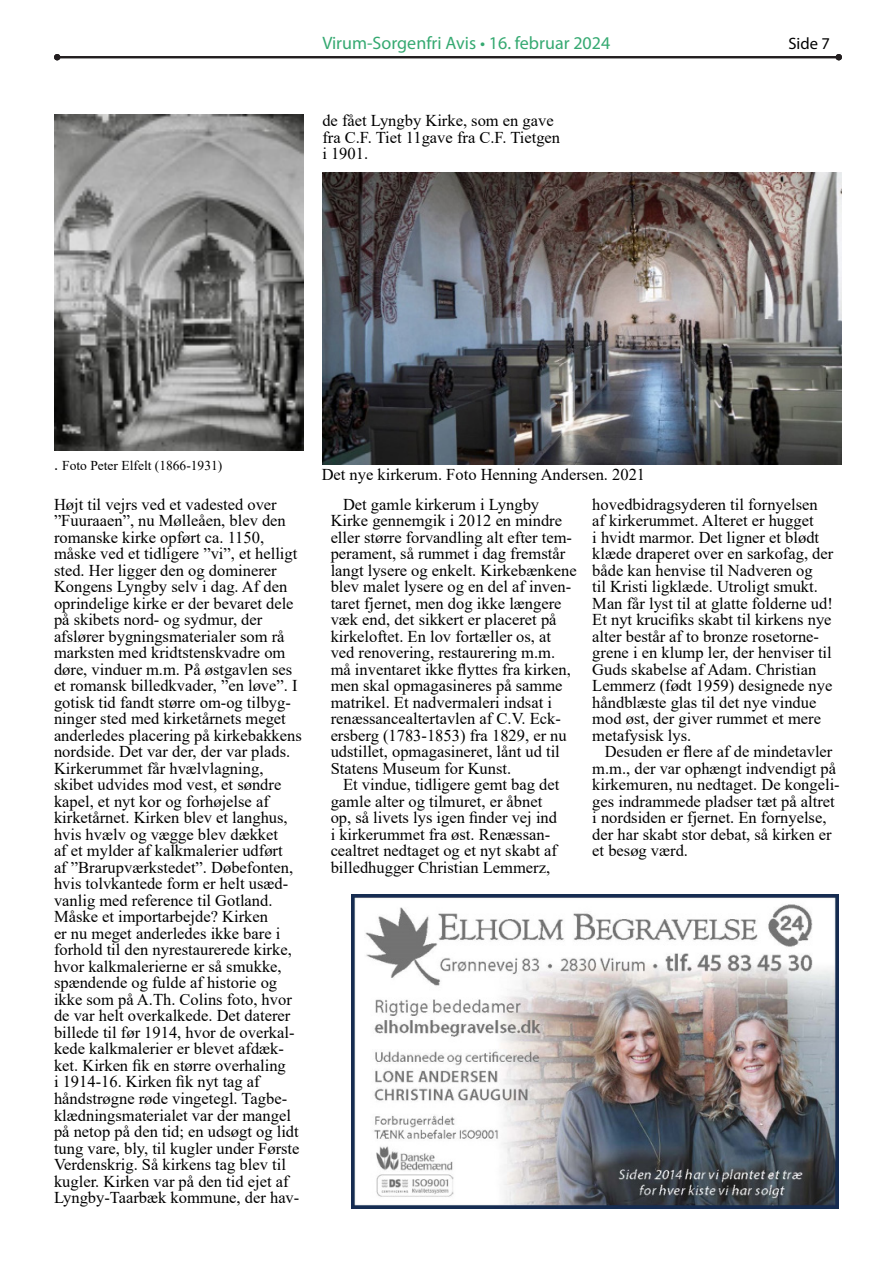
<style>
.page{position:relative;width:893px;height:1263px;background:#fff}
.page>*{position:absolute;margin:0;border:0;box-sizing:border-box;transform-origin:0 0}
.t1{font:18px "Myriad Pro";color:#35a971}
.t2{font:16.5px/16.5px "Times New Roman";color:#000}
.t3{font:16.5px "Myriad Pro";color:#000}
.t4{font:13.5px "Times New Roman";color:#000}
.s1{font-size:16.5px}
</style>
<div class="page">
<hr style="left:57px;top:56px;width:782px;height:2px;background:#231f20">
<svg style="left:54px;top:54px;width:6px;height:6px"></svg>
<svg style="left:836px;top:54px;width:6px;height:6px"></svg>
<img style="left:54px;top:115px;width:250px;height:336px">
<img style="left:322px;top:172px;width:520px;height:292px">
<img style="left:351px;top:894px;width:488px;height:315px">
<p class="t1" style="left:322px;top:32px;width:289px">Virum-Sorgenfri Avis • 16. februar 2024</p>
<p class="t3" style="left:788px;top:34px;width:43px">Side 7</p>
<p class="t2" style="left:322px;top:112px;width:239px">de fået Lyngby Kirke, som en gave fra C.F. Tiet 11gave fra C.F. Tietgen i 1901.</p>
<p class="t4" style="left:54px;top:456px;width:170px"><span class="s1">.</span> Foto Peter Elfelt (1866-1931)</p>
<p class="t2" style="left:54px;top:496px;width:249px">Højt til vejrs ved et vadested over ”Fuuraaen”, nu Mølleåen, blev den romanske kirke opført ca. 1150, måske ved et tidligere ”vi”, et helligt sted. Her ligger den og dominerer Kongens Lyngby selv i dag. Af den oprindelige kirke er der bevaret dele på skibets nord- og sydmur, der afslører bygningsmaterialer som rå marksten med kridtstenskvadre om døre, vinduer m.m. På østgavlen ses et romansk billedkvader, ”en løve”. I gotisk tid fandt større om-og tilbyg&shy;ninger sted med kirketårnets meget anderledes placering på kirkebakkens nordside. Det var der, der var plads.<br>Kirkerummet får hvælvlagning, skibet udvides mod vest, et søndre kapel, et nyt kor og forhøjelse af kirketårnet. Kirken blev et langhus, hvis hvælv og vægge blev dækket<br>af et mylder af kalkmalerier udført<br>af ”Brarupværkstedet”. Døbefonten, hvis tolvkantede form er helt usæd&shy;vanlig med reference til Gotland.<br>Måske et importarbejde? Kirken<br>er nu meget anderledes ikke bare i forhold til den nyrestaurerede kirke, hvor kalkmalerierne er så smukke, spændende og fulde af historie og ikke som på A.Th. Colins foto, hvor de var helt overkalkede. Det daterer billede til før 1914, hvor de overkal&shy;kede kalkmalerier er blevet afdæk&shy;ket. Kirken fik en større overhaling<br>i 1914-16. Kirken fik nyt tag af håndstrøgne røde vingetegl. Tagbe&shy;klædningsmaterialet var der mangel på netop på den tid; en udsøgt og lidt tung vare, bly, til kugler under Første Verdenskrig. Så kirkens tag blev til kugler. Kirken var på den tid ejet af Lyngby-Taarbæk kommune, der hav-</p>
<p class="t2" style="left:322px;top:466px;width:325px">Det nye kirkerum. Foto Henning Andersen. 2021</p>
<p class="t2" style="left:331px;top:496px;width:248px;text-indent:12px">Det gamle kirkerum i Lyngby Kirke gennemgik i 2012 en mindre eller større forvandling alt efter tem&shy;perament, så rummet i dag fremstår langt lysere og enkelt. Kirkebænkene blev malet lysere og en del af inven&shy;taret fjernet, men dog ikke længere væk end, det sikkert er placeret på kirkeloftet. En lov fortæller os, at ved renovering, restaurering m.m. må inventaret ikke flyttes fra kirken, men skal opmagasineres på samme matrikel. Et nadvermaleri indsat i renæssancealtertavlen af C.V. Eck&shy;ersberg (1783-1853) fra 1829, er nu udstillet, opmagasineret, lånt ud til Statens Museum for Kunst.</p>
<p class="t2" style="left:331px;top:776px;width:230px;text-indent:12px">Et vindue, tidligere gemt bag det gamle alter og tilmuret, er åbnet op, så livets lys igen finder vej ind i kirkerummet fra øst. Renæssan&shy;cealtret nedtaget og et nyt skabt af billedhugger Christian Lemmerz,</p>
<p class="t2" style="left:592px;top:496px;width:242px">hovedbidragsyderen til fornyelsen af kirkerummet. Alteret er hugget<br>i hvidt marmor. Det ligner et blødt klæde draperet over en sarkofag, der både kan henvise til Nadveren og<br>til Kristi ligklæde. Utroligt smukt.<br>Man får lyst til at glatte folderne ud!<br>Et nyt krucifiks skabt til kirkens nye alter består af to bronze rosetorne&shy;grene i en klump ler, der henviser til Guds skabelse af Adam. Christian Lemmerz (født 1959) designede nye håndblæste glas til det nye vindue mod øst, der giver rummet et mere metafysisk lys.</p>
<p class="t2" style="left:592px;top:743px;width:249px;text-indent:12px">Desuden er flere af de mindetavler m.m., der var ophængt indvendigt på kirkemuren, nu nedtaget. De kongeli&shy;ges indrammede pladser tæt på altret i nordsiden er fjernet. En fornyelse, der har skabt stor debat, så kirken er et besøg værd.</p>
</div>
